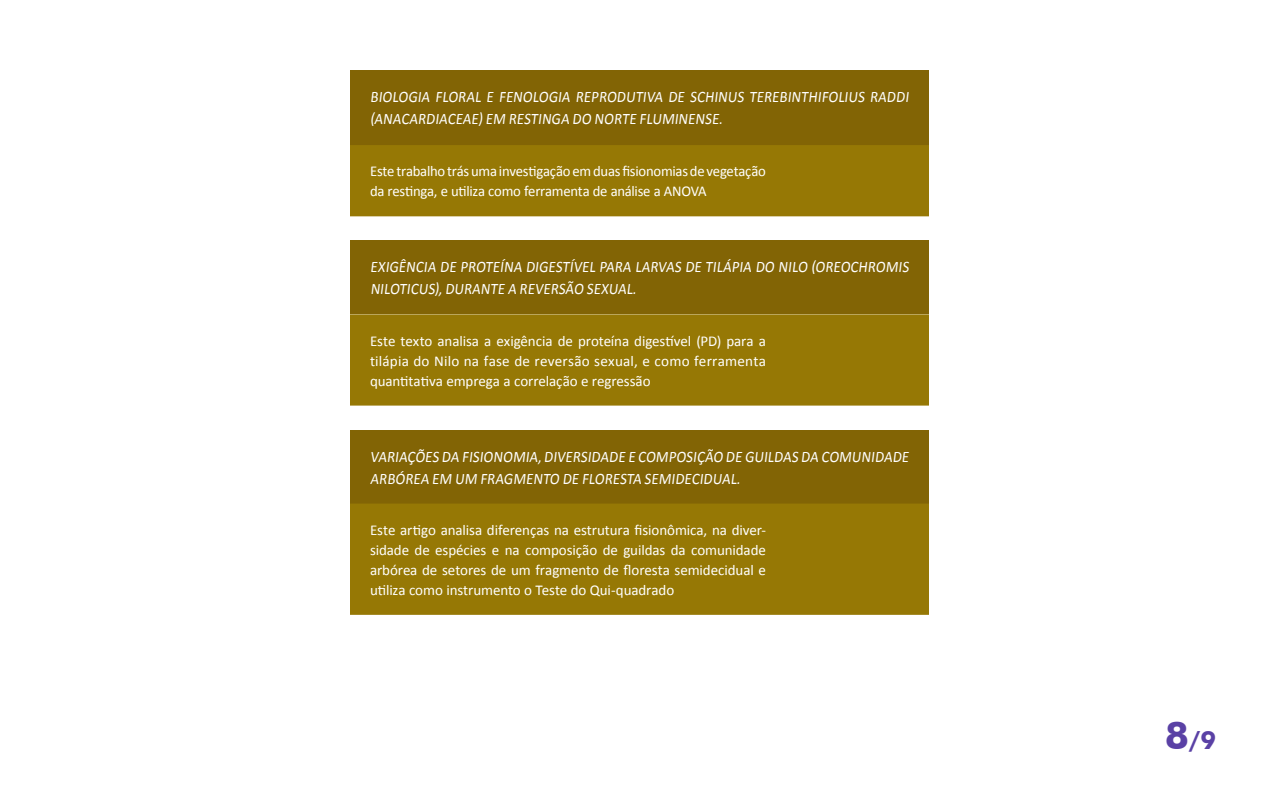
<style>
.page{position:relative;width:1280px;height:800px;background:#fff}
.page>*{position:absolute;margin:0;border:0;box-sizing:border-box;transform-origin:0 0}
.t1{font:700 25px "Futura BT";color:#5a41a5}
.t2{font:16px "Calibri";letter-spacing:.11em;color:#fff;scale:.92 1}
.t3{font:15px/20px "Calibri";letter-spacing:-.01em;color:#fff;text-align:justify}
.s1{font-size:38px}
</style>
<div class="page">
<div style="left:350px;top:70px;width:579px;height:75px;background:#826405"></div>
<div style="left:350px;top:145px;width:579px;height:71px;background:#967805"></div>
<div style="left:350px;top:240px;width:579px;height:74px;background:#826405"></div>
<div style="left:350px;top:314px;width:579px;height:92px;background:#967805"></div>
<div style="left:350px;top:430px;width:579px;height:74px;background:#826405"></div>
<div style="left:350px;top:504px;width:579px;height:111px;background:#967805"></div>
<p class="t2" style="left:370px;top:87px;width:446px">Biologia floral e fenologia reprodutiva de schin us terebint</p>
<p class="t2" style="left:808px;top:87px;width:86px">hi foli us raddi</p>
<p class="t2" style="left:370px;top:109px;width:25px">(Anaca</p>
<p class="t2" style="left:418px;top:109px;width:18px">rdiaceae</p>
<p class="t2" style="left:478px;top:109px;width:50px">)em restin</p>
<p class="t2" style="left:551px;top:109px;width:130px">ga do Norte Fluminense</p>
<p class="t2" style="left:719px;top:109px;width:8px">.</p>
<p class="t3" style="left:370px;top:161px;width:397px">Este trabalho trás uma investigação em duas fisionomias de vegetação da restinga, e utiliza como ferramenta de análise a ANOVA</p>
<p class="t2" style="left:370px;top:257px;width:48px">Exigência</p>
<p class="t2" style="left:440px;top:257px;width:484px">de proteína digestíve l para larvas de Ti lápia do Ni lo (Oreochromis</p>
<p class="t2" style="left:370px;top:279px;width:30px">ni lotic</p>
<p class="t2" style="left:418px;top:279px;width:69px">us),d urante</p>
<p class="t2" style="left:508px;top:279px;width:144px">a reve rsão sexual.</p>
<p class="t3" style="left:370px;top:331px;width:397px">Este texto analisa a exigência de proteína digestível (PD) para a tilápia do Nilo na fase de reversão sexual, e como ferramenta quantitativa emprega a correlação e regressão</p>
<p class="t2" style="left:370px;top:446px;width:117px">Variações da fisionomia</p>
<p class="t2" style="left:538px;top:446px;width:56px">,diversidade</p>
<p class="t2" style="left:628px;top:446px;width:21px">ecomposi</p>
<p class="t2" style="left:697px;top:446px;width:148px">ção de guildas da com</p>
<p class="t2" style="left:852px;top:446px;width:20px">unidade</p>
<p class="t2" style="left:370px;top:468px;width:167px">arbórea em um fragmento</p>
<p class="t2" style="left:562px;top:468px;width:64px">de floresta</p>
<p class="t2" style="left:644px;top:468px;width:10px">semidecid</p>
<p class="t2" style="left:712px;top:468px;width:34px">ual.</p>
<p class="t3" style="left:370px;top:520px;width:398px">Este artigo analisa diferenças na estrutura fisionômica, na diver&shy;sidade de espécies e na composição de guildas da comunidade arbórea de setores de um fragmento de floresta semidecidual e utiliza como instrumento o Teste do Qui-quadrado</p>
<h1 class="t1" style="left:1165px;top:725px;width:52px"><span class="s1">8</span>/9</h1>
</div>
